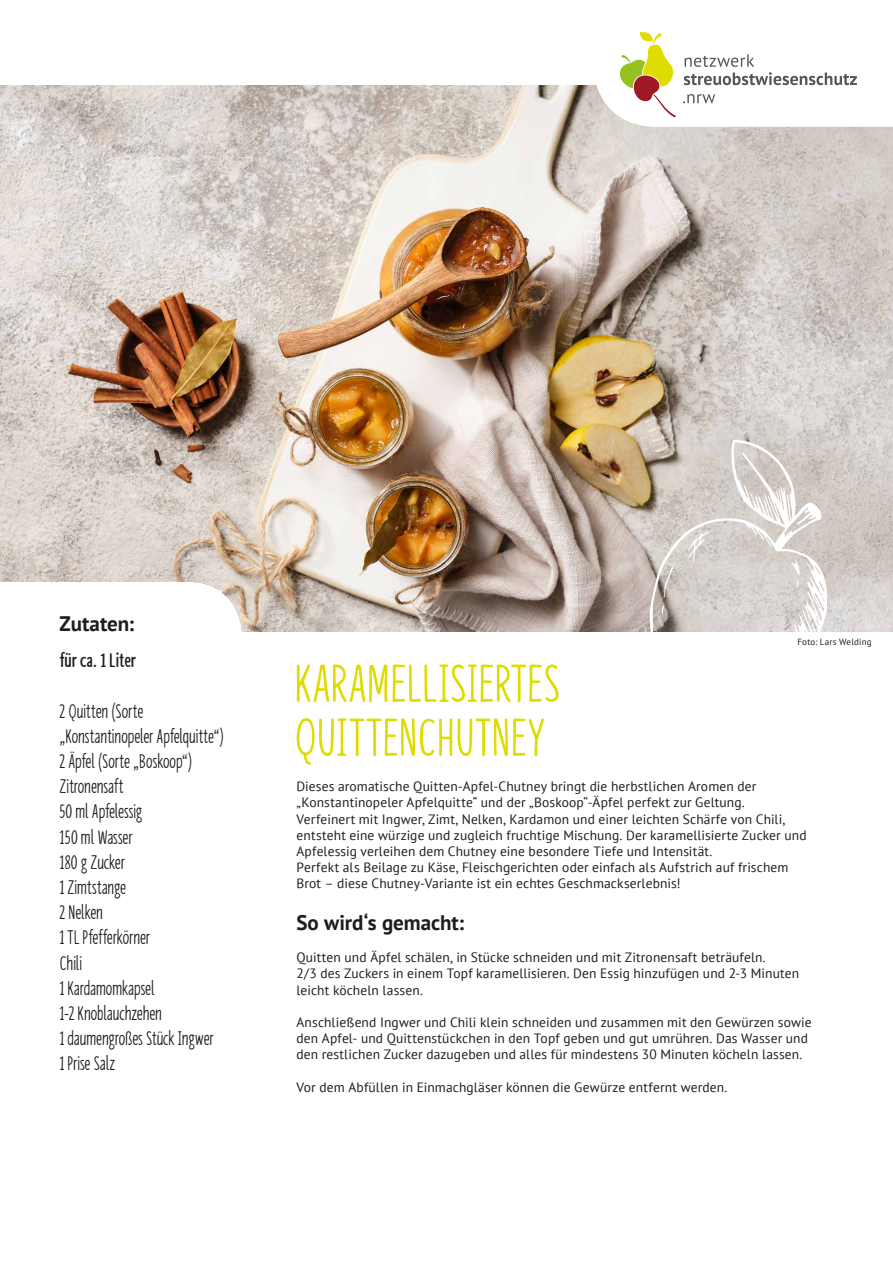
<style>
.page{position:relative;width:893px;height:1263px;background:#fff}
.page>*{position:absolute;margin:0;border:0;box-sizing:border-box;transform-origin:0 0}
.t1{font:57px/54px "NABU Hand";letter-spacing:.005em;color:#dedc00}
.t2{font:21px/25.2px "NABU Hand";letter-spacing:-.005em;color:#1d1d1b}
.t3{font:700 21px "PT Sans";color:#1d1d1b}
.t4{font:700 21px "NABU Hand";letter-spacing:-.005em;color:#1d1d1b}
.t5{font:13.5px/16.2px "PT Sans";letter-spacing:.01em;color:#1d1d1b}
.t6{font:9px "PT Sans";letter-spacing:.02em;color:#1d1d1b}
</style>
<div class="page">
<img style="left:0;top:85px;width:893px;height:546px">
<svg style="left:592px;top:32px;width:301px;height:95px"></svg>
<svg style="left:650px;top:440px;width:177px;height:192px;fill:#d5cfc9"></svg>
<svg style="left:750px;top:493px;width:3px;height:6px"></svg>
<svg style="left:783px;top:487px;width:2px;height:6px"></svg>
<svg style="left:688px;top:531px;width:23px;height:31px"></svg>
<svg style="left:663px;top:564px;width:12px;height:33px"></svg>
<svg style="left:805px;top:604px;width:6px;height:19px"></svg>
<svg style="left:661px;top:605px;width:3px;height:9px"></svg>
<svg style="left:791px;top:560px;width:9px;height:28px"></svg>
<svg style="left:807px;top:563px;width:4px;height:6px"></svg>
<svg style="left:0;top:582px;width:242px;height:49px"></svg>
<h2 class="t3" style="left:60px;top:610px;width:76px">Zutaten:</h2>
<h2 class="t4" style="left:60px;top:649px;width:78px">für ca. 1 Liter</h2>
<p class="t2" style="left:60px;top:699px;width:166px">2 Quitten (Sorte „Konstantinopeler Apfelquitte“)<br>2 Äpfel (Sorte „Boskoop“)<br>Zitronensaft<br>50 ml Apfelessig<br>150 ml Wasser<br>180 g Zucker<br>1 Zimtstange<br>2 Nelken<br>1 TL Pfefferkörner<br>Chili<br>1 Kardamomkapsel<br>1-2 Knoblauchzehen<br>1 daumengroßes Stück Ingwer<br>1 Prise Salz</p>
<h1 class="t1" style="left:294px;top:658px;width:268px">KARAMELLISIERTES<br>QUITTENCHUTNEY</h1>
<p class="t6" style="left:797px;top:636px;width:76px">Foto: Lars Welding</p>
<p class="t5" style="left:296px;top:778px;width:512px">Dieses aromatische Quitten-Apfel-Chutney bringt die herbstlichen Aromen der „Konstantinopeler Apfelquitte“ und der „Boskoop“-Äpfel perfekt zur Geltung.<br>Verfeinert mit Ingwer, Zimt, Nelken, Kardamon und einer leichten Schärfe von Chili, entsteht eine würzige und zugleich fruchtige Mischung. Der karamellisierte Zucker und Apfelessig verleihen dem Chutney eine besondere Tiefe und Intensität.<br>Perfekt als Beilage zu Käse, Fleischgerichten oder einfach als Aufstrich auf frischem Brot – diese Chutney-Variante ist ein echtes Geschmackserlebnis!</p>
<h2 class="t3" style="left:296px;top:908px;width:169px">So wird‘s gemacht:</h2>
<p class="t5" style="left:296px;top:949px;width:504px">Quitten und Äpfel schälen, in Stücke schneiden und mit Zitronensaft beträufeln.<br>2/3 des Zuckers in einem Topf karamellisieren. Den Essig hinzufügen und 2-3 Minuten leicht köcheln lassen.</p>
<p class="t5" style="left:296px;top:1014px;width:517px">Anschließend Ingwer und Chili klein schneiden und zusammen mit den Gewürzen sowie den Apfel- und Quittenstückchen in den Topf geben und gut umrühren. Das Wasser und den restlichen Zucker dazugeben und alles für mindestens 30 Minuten köcheln lassen.</p>
<p class="t5" style="left:296px;top:1079px;width:432px">Vor dem Abfüllen in Einmachgläser können die Gewürze entfernt werden.</p>
</div>
